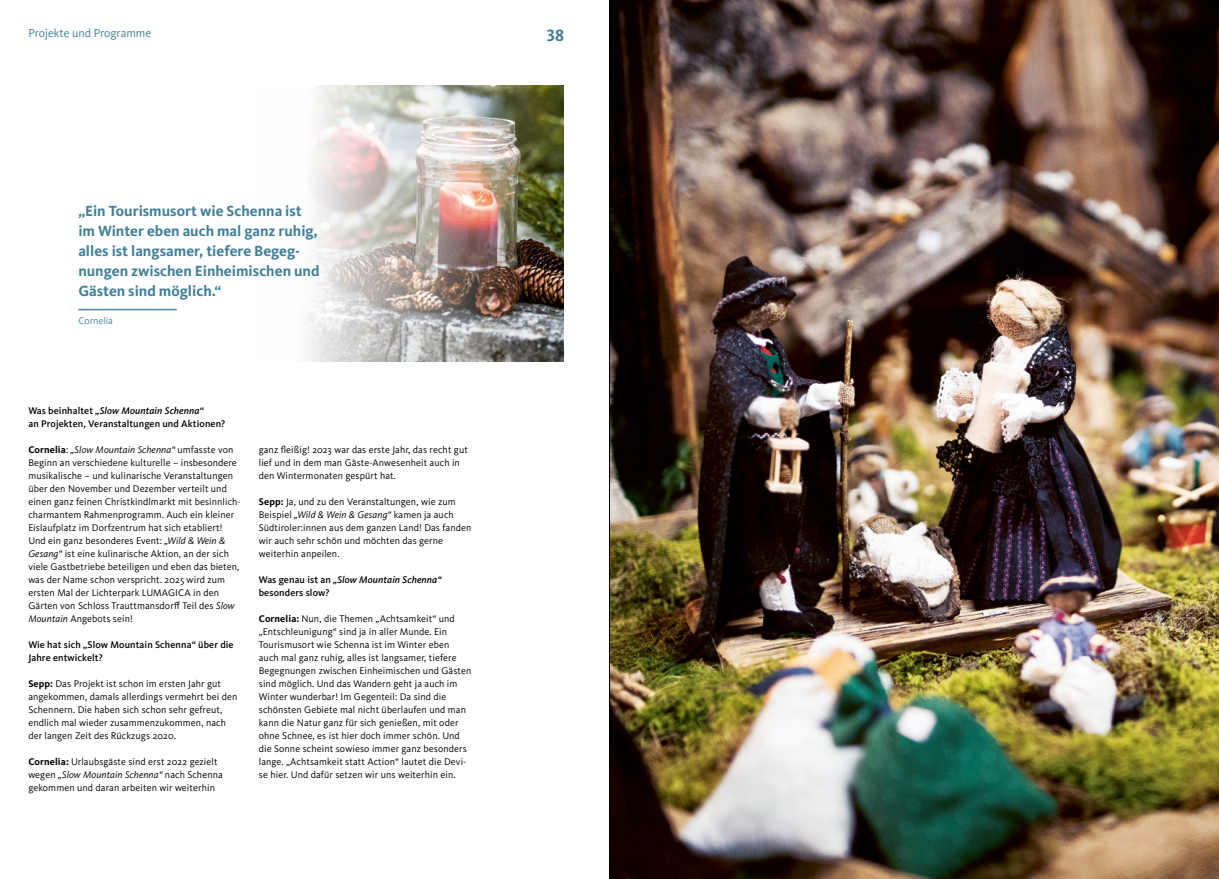
<style>
.page{position:relative;width:1219px;height:879px;background:#fff}
.page>*{position:absolute;margin:0;border:0;box-sizing:border-box;transform-origin:0 0}
.t1{font:700 17px "Kievit OT";color:#418098}
.t2{font:700 15.2px/19.9px "Kievit OT";color:#418098}
.t3{font:12px "Kievit OT";color:#418098}
.Fließtext{font:10px/13px "Kievit OT";letter-spacing:.01em;color:#000}
.Unterüberschrift_Fließtext{font:500 10px/13px "Kievit OT";letter-spacing:.01em;color:#000}
.t4{font:10px "Kievit OT";color:#418098}
.s1{font-style:italic}
.s2{font-weight:700}
</style>
<div class="page">
<img style="left:610px;top:0;width:609px;height:879px">
<img style="left:310px;top:86px;width:253px;height:276px">
<svg style="left:78px;top:148px;width:298px;height:212px"></svg>
<div style="left:72px;top:198px;width:254px;height:109px;background:#fff"></div>
<hr style="left:609px;top:0;width:1px;height:879px;background:#000">
<p class="t3" style="left:28px;top:27px;width:124px">Projekte und Programme</p>
<p class="t2" style="left:78px;top:201px;width:243px">„Ein Tourismusort wie Schenna ist im Winter eben auch mal ganz ruhig, alles ist langsamer, tiefere Begeg&shy;nungen zwischen Einheimischen und<br>Gästen sind möglich.“</p>
<p class="t4" style="left:78px;top:315px;width:36px">Cornelia</p>
<p class="Unterüberschrift_Fließtext" style="left:28px;top:404px;width:199px">Was beinhaltet <span class="s1">„Slow Mountain Schenna“<br></span>an Projekten, Veranstaltungen und Aktionen?</p>
<p class="Fließtext" style="left:28px;top:443px;width:214px"><span class="s2">Cornelia</span>: <span class="s1">„Slow Mountain Schenna“</span> umfasste von Beginn an verschiedene kulturelle – insbesondere musikalische – und kulinarische Veranstaltungen über den November und Dezember verteilt und einen ganz feinen Christkindlmarkt mit besinnlich&shy;charmantem Rahmenprogramm. Auch ein kleiner Eislaufplatz im Dorfzentrum hat sich etabliert!<br>Und ein ganz besonderes Event: <span class="s1">„Wild &amp; Wein &amp; Gesang“</span> ist eine kulinarische Aktion, an der sich viele Gastbetriebe beteiligen und eben das bieten, was der Name schon verspricht. 2025 wird zum ersten Mal der Lichterpark LUMAGICA in den Gärten von Schloss Trauttmansdorff Teil des <span class="s1">Slow Mountain</span> Angebots sein!</p>
<p class="Unterüberschrift_Fließtext" style="left:28px;top:638px;width:207px">Wie hat sich „Slow Mountain Schenna“ über die<br>Jahre entwickelt?</p>
<p class="Fließtext" style="left:28px;top:677px;width:210px"><span class="s2">Sepp:</span> Das Projekt ist schon im ersten Jahr gut angekommen, damals allerdings vermehrt bei den Schennern. Die haben sich schon sehr gefreut, endlich mal wieder zusammenzukommen, nach der langen Zeit des Rückzugs 2020.</p>
<p class="Fließtext" style="left:28px;top:755px;width:196px"><span class="s2">Cornelia:</span> Urlaubsgäste sind erst 2022 gezielt wegen <span class="s1">„Slow Mountain Schenna“</span> nach Schenna</p>
<p class="Fließtext" style="left:28px;top:781px;width:188px">gekommen und daran arbeiten wir weiterhin</p>
<p class="Fließtext" style="left:259px;top:443px;width:211px">ganz fleißig! 2023 war das erste Jahr, das recht gut lief und in dem man Gäste-Anwesenheit auch in den Wintermonaten gespürt hat.</p>
<p class="Fließtext" style="left:259px;top:495px;width:214px"><span class="s2">Sepp:</span> Ja, und zu den Veranstaltungen, wie zum Beispiel <span class="s1">„Wild &amp; Wein &amp; Gesang“</span> kamen ja auch Südtiroler:innen aus dem ganzen Land! Das fanden wir auch sehr schön und möchten das gerne weiterhin anpeilen.</p>
<p class="Unterüberschrift_Fließtext" style="left:259px;top:573px;width:184px">Was genau ist an <span class="s1">„Slow Mountain Schenna“ </span>besonders slow?</p>
<p class="Fließtext" style="left:259px;top:612px;width:214px"><span class="s2">Cornelia:</span> Nun, die Themen „Achtsamkeit“ und „Entschleunigung“ sind ja in aller Munde. Ein Tourismusort wie Schenna ist im Winter eben auch mal ganz ruhig, alles ist langsamer, tiefere Begegnungen zwischen Einheimischen und Gästen sind möglich. Und das Wandern geht ja auch im Winter wunderbar! Im Gegenteil: Da sind die schönsten Gebiete mal nicht überlaufen und man kann die Natur ganz für sich genießen, mit oder ohne Schnee, es ist hier doch immer schön. Und die Sonne scheint sowieso immer ganz besonders lange. „Achtsamkeit statt Action“ lautet die Devi&shy;se hier. Und dafür setzen wir uns weiterhin ein.</p>
<p class="t1" style="left:547px;top:26px;width:19px">38</p>
</div>
